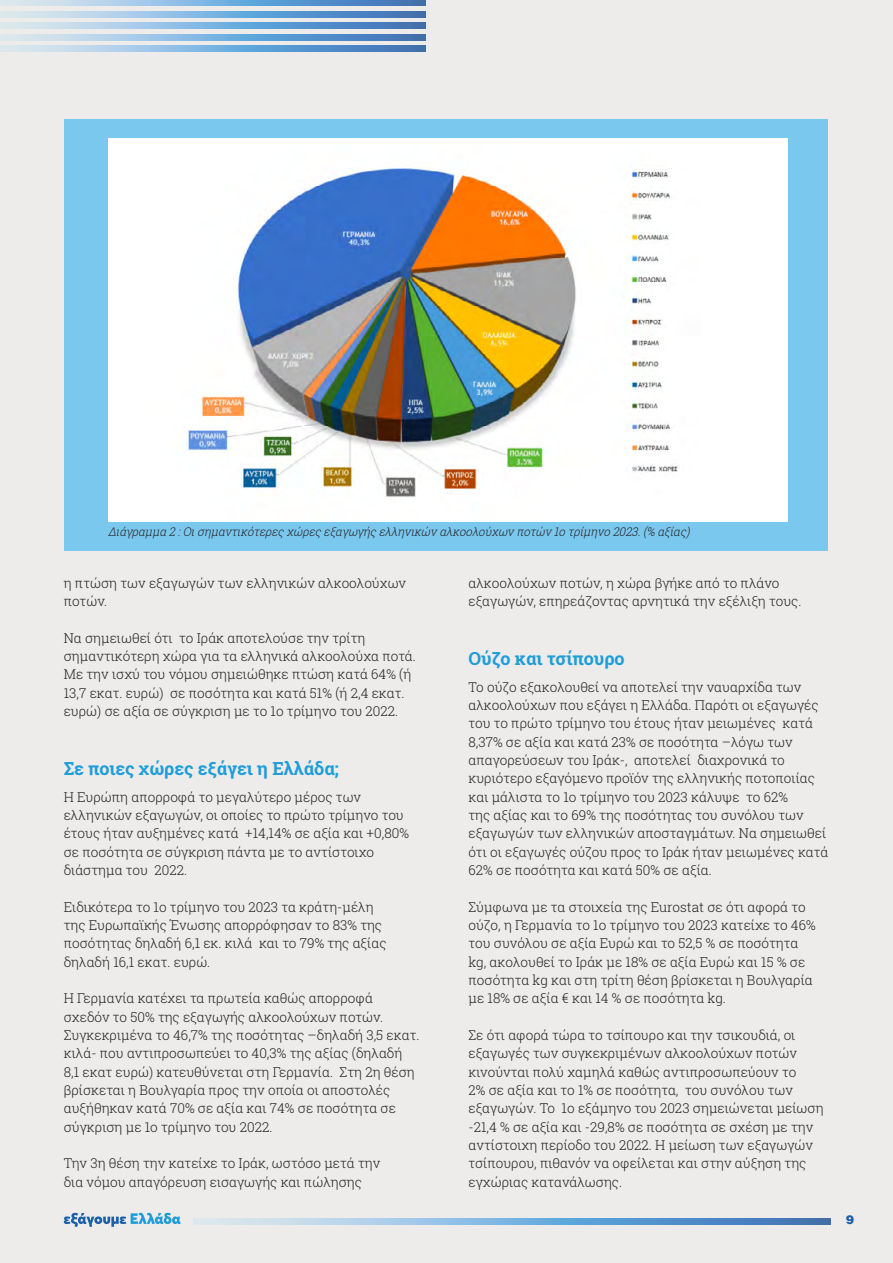
<style>
.page{position:relative;width:893px;height:1263px;background:#edeceb}
.page>*{position:absolute;margin:0;border:0;box-sizing:border-box;transform-origin:0 0}
.t1{font:700 18px "Roboto Slab";letter-spacing:-.005em;color:#1e9dd8}
.t2{font:300 13.5px/18.3px "Roboto Slab";color:#231f20}
.t3{font:italic 300 12px "Roboto Slab";color:#231f20;scale:.95 1}
.t4{font:900 12px "UB Helvetica";color:#1b5fa9}
</style>
<div class="page">
<svg style="left:0;top:0;width:426px;height:6px;background:#83b0d9"></svg>
<svg style="left:0;top:23px;width:426px;height:6px;background:#83b0d9"></svg>
<svg style="left:0;top:46px;width:426px;height:5px;background:#83b0d9"></svg>
<svg style="left:0;top:11px;width:426px;height:6px;background:#83b0d9"></svg>
<svg style="left:0;top:34px;width:426px;height:6px;background:#83b0d9"></svg>
<svg style="left:64px;top:1213px;width:117px;height:14px"></svg>
<svg style="left:194px;top:1219px;width:637px;height:5px;background:#83b0d9"></svg>
<div style="left:65px;top:119px;width:763px;height:432px;background:#7bc8ef"></div>
<img style="left:108px;top:139px;width:680px;height:382px">
<p class="t3" style="left:108px;top:524px;width:617px">Διάγραμμα 2:Οισημαντικότερεςχώρεςεξαγωγήςελληνικών αλκοολούχων ποτών 1ο τρίμηνο 2023.(% αξίας)</p>
<p class="t2" style="left:64px;top:573px;width:344px">η πτώση των εξαγωγών των ελληνικών αλκοολούχων ποτών.</p>
<p class="t2" style="left:64px;top:628px;width:354px">Να σημειωθεί ότι το Ιράκ αποτελούσε την τρίτη σημαντικότερη χώρα για τα ελληνικά αλκοολούχα ποτά.<br>Με την ισχύ του νόμου σημειώθηκε πτώση κατά 64% (ή 13,7 εκατ. ευρώ) σε ποσότητα και κατά 51% (ή 2,4 εκατ. ευρώ) σε αξία σε σύγκριση με το 1ο τρίμηνο του 2022.</p>
<h1 class="t1" style="left:64px;top:756px;width:277px">Σε ποιες χώρες εξάγει η Ελλάδα;</h1>
<p class="t2" style="left:64px;top:787px;width:347px">Η Ευρώπη απορροφά το μεγαλύτερο μέρος των ελληνικών εξαγωγών, οι οποίες το πρώτο τρίμηνο του έτους ήταν αυξημένες κατά +14,14% σε αξία και +0,80% σε ποσότητα σε σύγκριση πάντα με το αντίστοιχο διάστημα του 2022.</p>
<p class="t2" style="left:64px;top:897px;width:324px">Ειδικότερα το 1ο τρίμηνο του 2023 τα κράτη-μέλη της Ευρωπαϊκής Ένωσης απορρόφησαν το 83% της ποσότητας δηλαδή 6,1 εκ. κιλά και το 79% της αξίας δηλαδή 16,1 εκατ. ευρώ.</p>
<p class="t2" style="left:64px;top:989px;width:357px">Η Γερμανία κατέχει τα πρωτεία καθώς απορροφά σχεδόν το 50% της εξαγωγής αλκοολούχων ποτών.<br>Συγκεκριμένα το 46,7% της ποσότητας –δηλαδή 3,5 εκατ. κιλά- που αντιπροσωπεύει το 40,3% της αξίας (δηλαδή 8,1 εκατ ευρώ) κατευθύνεται στη Γερμανία. Στη 2η θέση βρίσκεται η Βουλγαρία προς την οποία οι αποστολές αυξήθηκαν κατά 70% σε αξία και 74% σε ποσότητα σε σύγκριση με 1ο τρίμηνο του 2022.</p>
<p class="t2" style="left:64px;top:1154px;width:318px">Την 3η θέση την κατείχε το Ιράκ, ωστόσο μετά την δια νόμου απαγόρευση εισαγωγής και πώλησης</p>
<p class="t2" style="left:468px;top:573px;width:335px">αλκοολούχων ποτών, η χώρα βγήκε από το πλάνο εξαγωγών, επηρεάζοντας αρνητικά την εξέλιξη τους.</p>
<h1 class="t1" style="left:468px;top:646px;width:158px">Ούζο και τσίπουρο</h1>
<p class="t2" style="left:468px;top:677px;width:361px">Το ούζο εξακολουθεί να αποτελεί την ναυαρχίδα των αλκοολούχων που εξάγει η Ελλάδα. Παρότι οι εξαγωγές του το πρώτο τρίμηνο του έτους ήταν μειωμένες κατά 8,37% σε αξία και κατά 23% σε ποσότητα –λόγω των απαγορεύσεων του Ιράκ-, αποτελεί διαχρονικά το κυριότερο εξαγόμενο προϊόν της ελληνικής ποτοποιίας και μάλιστα το 1ο τρίμηνο του 2023 κάλυψε το 62%<br>της αξίας και το 69% της ποσότητας του συνόλου των εξαγωγών των ελληνικών αποσταγμάτων. Να σημειωθεί ότι οι εξαγωγές ούζου προς το Ιράκ ήταν μειωμένες κατά 62% σε ποσότητα και κατά 50% σε αξία.</p>
<p class="t2" style="left:468px;top:897px;width:349px">Σύμφωνα με τα στοιχεία της Eurostat σε ότι αφορά το ούζο, η Γερμανία το 1ο τρίμηνο του 2023 κατείχε το 46% του συνόλου σε αξία Ευρώ και το 52,5 % σε ποσότητα kg, ακολουθεί το Ιράκ με 18% σε αξία Ευρώ και 15 % σε ποσότητα kg και στη τρίτη θέση βρίσκεται η Βουλγαρία με 18% σε αξία € και 14 % σε ποσότητα kg.</p>
<p class="t2" style="left:468px;top:1025px;width:357px">Σε ότι αφορά τώρα το τσίπουρο και την τσικουδιά, οι εξαγωγές των συγκεκριμένων αλκοολούχων ποτών κινούνται πολύ χαμηλά καθώς αντιπροσωπεύουν το<br>2% σε αξία και το 1% σε ποσότητα, του συνόλου των εξαγωγών. Το 1ο εξάμηνο του 2023 σημειώνεται μείωση -21,4 % σε αξία και -29,8% σε ποσότητα σε σχέση με την αντίστοιχη περίοδο του 2022. Η μείωση των εξαγωγών τσίπουρου, πιθανόν να οφείλεται και στην αύξηση της εγχώριας κατανάλωσης.</p>
<p class="t4" style="left:846px;top:1212px;width:10px">9</p>
</div>
